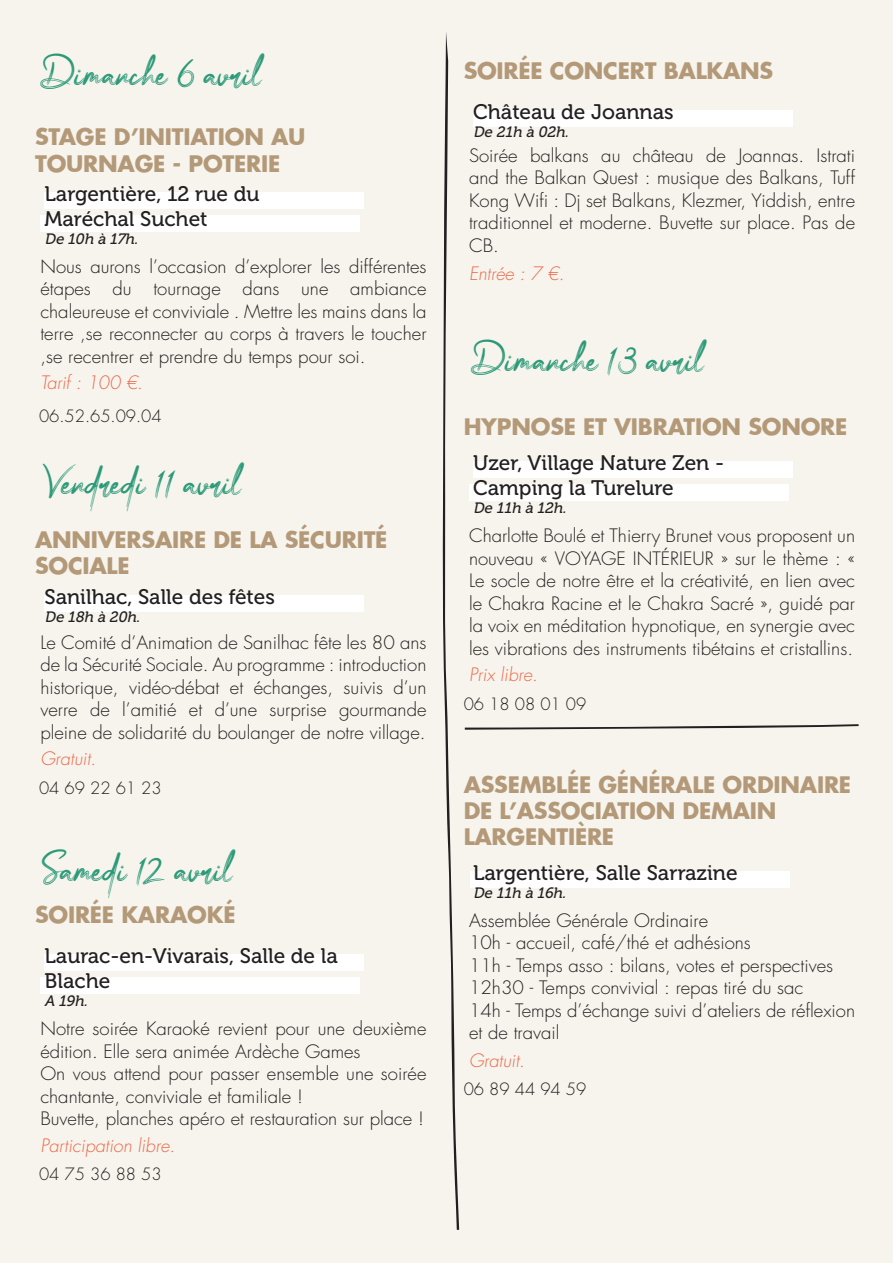
<style>
.page{position:relative;width:893px;height:1263px;background:#f6f4ed}
.page>*{position:absolute;margin:0;border:0;box-sizing:border-box;transform-origin:0 0}
.t1{font:44.1px "Bassy";color:#2c9978}
.t2{font:700 22.2px/26.1px "Futura";letter-spacing:-.01em;color:#b39978}
.t3{font:21px/25.2px "Museo 500";color:#231f20}
.t4{font:300 18px/22.5px "Futura LT";color:#231f20;text-align:justify}
.t5{font:300 18px "Futura LT";color:#ed694a}
.t6{font:300 16.5px "Futura LT";color:#231f20}
.t7{font:italic 15px "Museo 500";color:#231f20}
</style>
<div class="page">
<div style="left:44px;top:192px;width:320px;height:16px;background:#fff"></div>
<div style="left:40px;top:215px;width:320px;height:17px;background:#fff"></div>
<div style="left:44px;top:595px;width:320px;height:16px;background:#fff"></div>
<div style="left:44px;top:954px;width:320px;height:17px;background:#fff"></div>
<div style="left:40px;top:977px;width:320px;height:17px;background:#fff"></div>
<svg style="left:442px;top:32px;width:417px;height:1198px"></svg>
<div style="left:470px;top:871px;width:319px;height:16px;background:#fff"></div>
<h1 class="t1" style="left:39px;top:44px;width:224px">Dimanche6 avril</h1>
<p class="t2" style="left:35px;top:123px;width:272px">STAGE D’INITIATION AU<br>TOURNAGE - POTERIE</p>
<p class="t3" style="left:45px;top:181px;width:217px">Largentière, 12 rue du<br>Maréchal Suchet</p>
<p class="t7" style="left:45px;top:231px;width:98px">De 10h à 17h.</p>
<p class="t4" style="left:40px;top:256px;width:388px">Nous aurons l’occasion d’explorer les différentes étapes du tournage dans une ambiance chaleureuse et conviviale . Mettre les mains dans la terre ,se reconnecter au corps à travers le toucher ,se recentrer et prendre du temps pour soi.</p>
<p class="t5" style="left:40px;top:372px;width:107px">Tarif : 100 €.</p>
<p class="t6" style="left:39px;top:406px;width:124px">06.52.65.09.04</p>
<h1 class="t1" style="left:39px;top:453px;width:203px">Vendredi11avril</h1>
<p class="t2" style="left:35px;top:526px;width:354px">ANNIVERSAIRE DE LA SÉCURITÉ<br>SOCIALE</p>
<p class="t3" style="left:45px;top:584px;width:232px">Sanilhac, Salle des fêtes</p>
<p class="t7" style="left:45px;top:608px;width:100px">De 18h à 20h.</p>
<p class="t4" style="left:40px;top:631px;width:388px">Le Comité d’Animation de Sanilhac fête les 80 ans de la Sécurité Sociale. Au programme : introduction historique, vidéo-débat et échanges, suivis d’un verre de l’amitié et d’une surprise gourmande pleine de solidarité du boulanger de notre village.</p>
<p class="t5" style="left:40px;top:748px;width:60px">Gratuit.</p>
<p class="t6" style="left:39px;top:778px;width:124px">04 69 22 61 23</p>
<h1 class="t1" style="left:39px;top:840px;width:195px">Samedi12 avril</h1>
<p class="t2" style="left:35px;top:901px;width:202px">SOIRÉE KARAOKÉ</p>
<p class="t3" style="left:45px;top:944px;width:295px">Laurac-en-Vivarais, Salle de la<br>Blache</p>
<p class="t7" style="left:45px;top:993px;width:48px">A 19h.</p>
<p class="t4" style="left:40px;top:1018px;width:388px;text-align:left">Notre soirée Karaoké revient pour une deuxième édition. Elle sera animée Ardèche Games<br>On vous attend pour passer ensemble une soirée chantante, conviviale et familiale !<br>Buvette, planches apéro et restauration sur place !</p>
<p class="t5" style="left:40px;top:1134px;width:139px">Participation libre.</p>
<p class="t6" style="left:39px;top:1164px;width:124px">04 75 36 88 53</p>
<p class="t2" style="left:464px;top:57px;width:311px">SOIRÉE CONCERT BALKANS</p>
<p class="t3" style="left:473px;top:100px;width:202px">Château de Joannas</p>
<p class="t7" style="left:473px;top:124px;width:100px">De 21h à 02h.</p>
<p class="t4" style="left:469px;top:144px;width:388px">Soirée balkans au château de Joannas. Istrati and the Balkan Quest : musique des Balkans, Tuff Kong Wifi : Dj set Balkans, Klezmer, Yiddish, entre traditionnel et moderne. Buvette sur place. Pas de CB.</p>
<p class="t5" style="left:469px;top:262px;width:100px">Entrée : 7 €.</p>
<h1 class="t1" style="left:470px;top:329px;width:235px">Dimanche13 avril</h1>
<p class="t2" style="left:464px;top:413px;width:385px">HYPNOSE ET VIBRATION SONORE</p>
<p class="t3" style="left:473px;top:450px;width:252px">Uzer, Village Nature Zen -<br>Camping la Turelure</p>
<p class="t7" style="left:473px;top:500px;width:98px">De 11h à 12h.</p>
<p class="t4" style="left:469px;top:525px;width:388px">Charlotte Boulé et Thierry Brunet vous proposent un nouveau « VOYAGE INTÉRIEUR » sur le thème : « Le socle de notre être et la créativité, en lien avec le Chakra Racine et le Chakra Sacré », guidé par la voix en méditation hypnotique, en synergie avec les vibrations des instruments tibétains et cristallins.</p>
<p class="t5" style="left:469px;top:663px;width:74px">Prix libre.</p>
<p class="t6" style="left:464px;top:694px;width:124px">06 18 08 01 09</p>
<p class="t2" style="left:464px;top:771px;width:389px">ASSEMBLÉE GÉNÉRALE ORDINAIRE<br>DE L’ASSOCIATION DEMAIN<br>LARGENTIÈRE</p>
<p class="t3" style="left:473px;top:860px;width:266px">Largentière, Salle Sarrazine</p>
<p class="t7" style="left:473px;top:884px;width:97px">De 11h à 16h.</p>
<p class="t4" style="left:469px;top:909px;width:388px;text-align:left">Assemblée Générale Ordinaire<br>10h - accueil, café/thé et adhésions<br>11h - Temps asso : bilans, votes et perspectives 12h30 - Temps convivial : repas tiré du sac<br>14h - Temps d’échange suivi d’ateliers de réflexion et de travail</p>
<p class="t5" style="left:469px;top:1049px;width:60px">Gratuit.</p>
<p class="t6" style="left:464px;top:1079px;width:124px">06 89 44 94 59</p>
</div>
